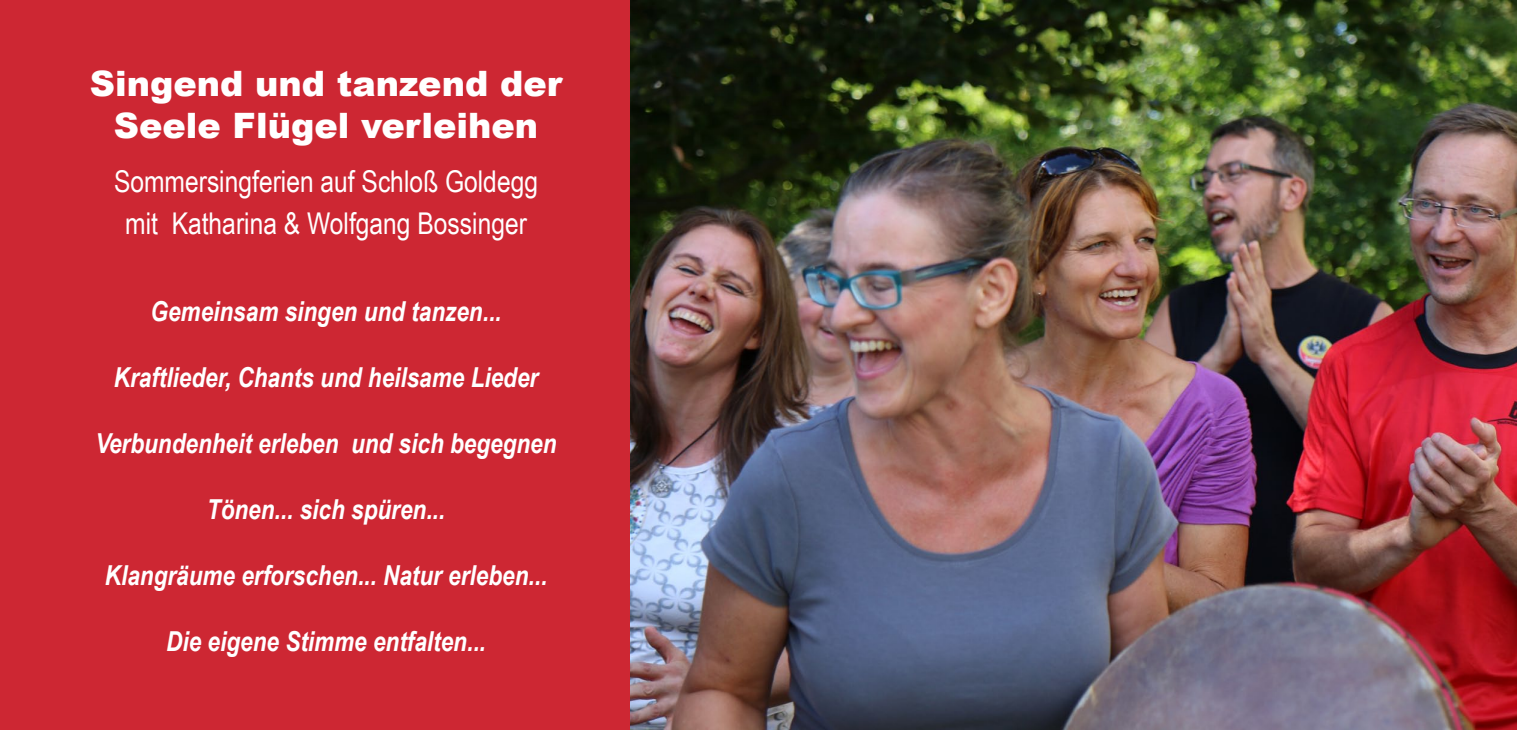
<style>
.page{position:relative;width:1517px;height:730px;background:#fff}
.page>*{position:absolute;margin:0;border:0;box-sizing:border-box;transform-origin:0 0}
.t1{font:900 35px/42px "Arial";color:#fff;text-align:center}
.t2{font:30px/42px "Arial Narrow";color:#fff;text-align:center}
.t3{font:italic 700 27.5px "Arial Narrow";color:#fff}
</style>
<div class="page">
<div style="left:0;top:1px;width:631px;height:729px;background:#cd2733"></div>
<img style="left:631px;top:1px;width:886px;height:729px">
<p class="t1" style="left:90px;top:62px;width:474px">Singend und tanzend der<br>Seele Flügel verleihen</p>
<p class="t2" style="left:114px;top:160px;width:425px">Sommersingferien auf Schloß Goldegg mit Katharina &amp; Wolfgang Bossinger</p>
<p class="t3" style="left:151px;top:291px;width:352px">Gemeinsam singen und tanzen...</p>
<p class="t3" style="left:114px;top:357px;width:426px">Kraftlieder, Chants und heilsame Lieder</p>
<p class="t3" style="left:96px;top:423px;width:462px">Verbundenheit erleben und sich begegnen</p>
<p class="t3" style="left:207px;top:489px;width:240px">Tönen... sich spüren...</p>
<p class="t3" style="left:105px;top:555px;width:444px">Klangräume erforschen... Natur erleben...</p>
<p class="t3" style="left:166px;top:621px;width:321px">Die eigene Stimme entfalten...</p>
</div>
